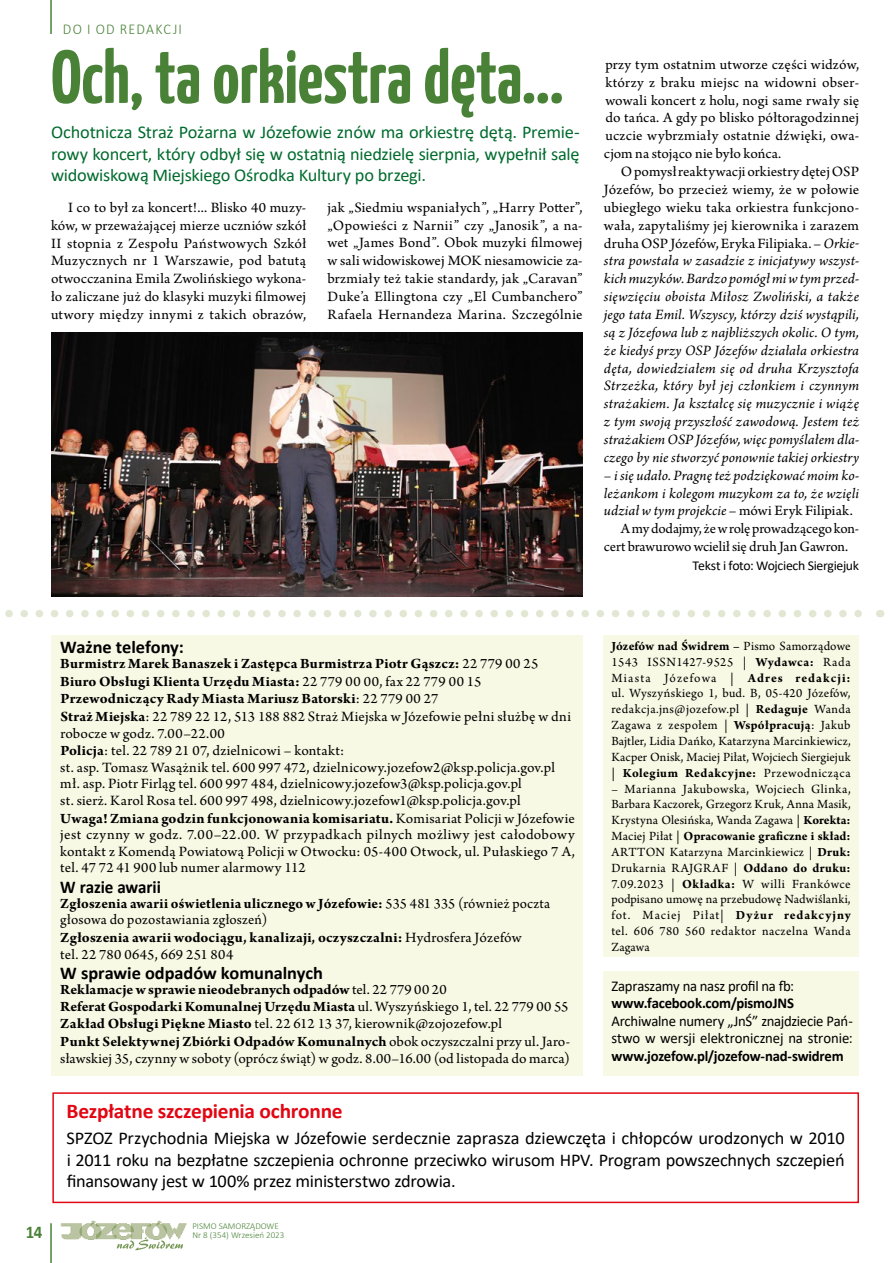
<style>
.page{position:relative;width:893px;height:1263px;background:#fff}
.page>*{position:absolute;margin:0;border:0;box-sizing:border-box;transform-origin:0 0}
.t1{font:700 75px "Yanone Kaffeesatz";letter-spacing:-.005em;color:#498237}
.t2{font:700 21px "Calibri";letter-spacing:-.015em;color:#e30613}
.t3{font:18px/21.6px "Calibri";letter-spacing:-.015em;color:#000;text-align:justify}
.t4{font:18px/21.6px "Calibri";letter-spacing:-.015em;color:#006b2d;text-align:justify}
.t5{font:700 18px "Calibri";letter-spacing:-.005em;color:#000}
.t6{font:700 18px "Calibri";letter-spacing:-.005em;color:#000;scale:.95 1}
.t7{font:700 18px "Calibri";color:#498237;scale:.94 1}
.t8{font:15px/17.9px "Arno Pro";letter-spacing:.015em;color:#000;text-align:justify}
.t9{font:italic 15px/17.9px "Arno Pro";letter-spacing:.005em;color:#000;text-align:justify}
.t10{font:700 15px/17px "Arno Pro";letter-spacing:.015em;color:#000}
.t11{font:15px/17.5px "Calibri";letter-spacing:-.015em;color:#000}
.t12{font:700 15px "Calibri";letter-spacing:-.015em;color:#000}
.t13{font:15px "Arno Pro";letter-spacing:-.01em;color:#000}
.t14{font:15px "Arno Pro";letter-spacing:-.015em;color:#000}
.t15{font:300 15px "Calibri";letter-spacing:.085em;color:#498237;scale:.94 1}
.t16{font:13.5px "Calibri";letter-spacing:-.025em;color:#000}
.t17{font:13.2px/15.9px "Arno Pro";letter-spacing:.02em;color:#000;text-align:justify}
.t18{font:300 9px/9.4px "Calibri";color:#498237}
.s1{font-style:normal}
.s2{font-weight:700}
.s3{font-weight:400}
</style>
<div class="page">
<svg style="left:9px;top:610px;width:853px;height:7px"></svg>
<div style="left:52px;top:1092px;width:807px;height:111px;border:2px solid #e30613"></div>
<img style="left:51px;top:333px;width:532px;height:263px">
<img style="left:61px;top:1220px;width:126px;height:19px">
<svg style="left:117px;top:1237px;width:66px;height:13px"></svg>
<hr style="left:50px;top:1223px;width:2px;height:40px;background:#498237">
<div style="left:604px;top:971px;width:255px;height:105px;background:#f8f9e4"></div>
<div style="left:51px;top:636px;width:532px;height:440px;background:#f8f9e4"></div>
<div style="left:604px;top:636px;width:255px;height:321px;background:#f8f9e4"></div>
<hr style="left:50px;top:0;width:2px;height:34px;background:#498237">
<p class="t15" style="left:63px;top:20px;width:128px">DO I OD REDAKCJI</p>
<h1 class="t1" style="left:51px;top:24px;width:514px">Och, ta orkiestra dęta…</h1>
<p class="t4" style="left:51px;top:121px;width:530px">Ochotnicza Straż Pożarna w Józefowie znów ma orkiestrę dętą. Premie&shy;rowy koncert, który odbył się w ostatnią niedzielę sierpnia, wypełnił salę widowiskową Miejskiego Ośrodka Kultury po brzegi.</p>
<p class="t8" style="left:51px;top:199px;width:257px;text-indent:17px">I co to był za koncert!... Blisko 40 muzy&shy;ków, w przeważającej mierze uczniów szkół II stopnia z Zespołu Państwowych Szkół Muzycznych nr 1 Warszawie, pod batutą otwocczanina Emila Zwolińskiego wykona&shy;ło zaliczane już do klasyki muzyki filmowej utwory między innymi z takich obrazów,</p>
<p class="t8" style="left:327px;top:199px;width:257px">jak „Siedmiu wspaniałych”, „Harry Potter”, „Opowieści z Narnii” czy „Janosik”, a na&shy;wet „James Bond”. Obok muzyki filmowej w sali widowiskowej MOK niesamowicie za&shy;brzmiały też takie standardy, jak „Caravan” Duke’a Ellingtona czy „El Cumbanchero” Rafaela Hernandeza Marina. Szczególnie</p>
<p class="t8" style="left:604px;top:56px;width:257px">przy tym ostatnim utworze części widzów, którzy z braku miejsc na widowni obser&shy;wowali koncert z holu, nogi same rwały się do tańca. A gdy po blisko półtoragodzinnej uczcie wybrzmiały ostatnie dźwięki, owa&shy;cjom na stojąco nie było końca.</p>
<p class="t9" style="left:604px;top:163px;width:257px;text-indent:17px"><span class="s1">O pomysł reaktywacji orkiestry dętej OSP Józefów, bo przecież wiemy, że w połowie ubiegłego wieku taka orkiestra funkcjono&shy;wała, zapytaliśmy jej kierownika i zarazem druha OSP Józefów, Eryka Filipiaka. –</span> Orkie&shy;stra powstała w zasadzie z inicjatywy wszyst&shy;kich muzyków. Bardzo pomógł mi w tym przed&shy;sięwzięciu oboista Miłosz Zwoliński, a także jego tata Emil. Wszyscy, którzy dziś wystąpili, są z Józefowa lub z najbliższych okolic. O tym, że kiedyś przy OSP Józefów działała orkiestra dęta, dowiedziałem się od druha Krzysztofa Strzeżka, który był jej członkiem i czynnym strażakiem. Ja kształcę się muzycznie i wiążę z tym swoją przyszłość zawodową. Jestem też strażakiem OSP Józefów, więc pomyślałem dla&shy;czego by nie stworzyć ponownie takiej orkiestry</p>
<p class="t9" style="left:604px;top:467px;width:257px">– i się udało. Pragnę też podziękować moim ko-</p>
<p class="t9" style="left:604px;top:485px;width:257px">leżankom i kolegom muzykom za to, że wzięli</p>
<p class="t9" style="left:604px;top:503px;width:250px">udział w tym projekcie <span class="s1">– mówi Eryk Filipiak.</span></p>
<p class="t14" style="left:621px;top:520px;width:240px">A my dodajmy, że w rolę prowadzącego kon-</p>
<p class="t13" style="left:604px;top:538px;width:246px">cert brawurowo wcielił się druh Jan Gawron.</p>
<p class="t16" style="left:693px;top:556px;width:168px">Tekst i foto: Wojciech Siergiejuk</p>
<p class="t17" style="left:611px;top:639px;width:241px"><span class="s2">Józefów nad Świdrem –</span> Pismo Samorządowe 1543 ISSN1427-9525 | <span class="s2">Wydawca:</span> Rada Miasta Józefowa | <span class="s2">Adres redakcji: </span>ul. Wyszyńskiego 1, bud. B, 05-420 Józefów, redakcja.jns@jozefow.pl | <span class="s2">Redaguje</span> Wanda Zagawa z zespołem | <span class="s2">Współpracują</span>: Jakub Bajtler, Lidia Dańko, Katarzyna Marcinkiewicz, Kacper Onisk, Maciej Piłat, Wojciech Siergiejuk | <span class="s2">Kolegium Redakcyjne:</span> Przewodnicząca</p>
<p class="t17" style="left:611px;top:781px;width:241px">– Marianna Jakubowska, Wojciech Glinka, Barbara Kaczorek, Grzegorz Kruk, Anna Masik, Krystyna Olesińska, Wanda Zagawa | <span class="s2">Korekta:<br></span>Maciej Piłat | <span class="s2">Opracowanie graficzne i skład:<br></span>ARTTON Katarzyna Marcinkiewicz | <span class="s2">Druk:<br></span>Drukarnia RAJGRAF | <span class="s2">Oddano do druku:<br></span>7.09.2023 | <span class="s2">Okładka:</span> W willi Frankówce podpisano umowę na przebudowę Nadwiślanki, fot. Maciej Piłat| <span class="s2">Dyżur redakcyjny </span>tel. 606 780 560 redaktor naczelna Wanda Zagawa</p>
<p class="t5" style="left:60px;top:634px;width:125px">Ważne telefony:</p>
<p class="t8" style="left:60px;top:655px;width:516px;line-height:17.1px;text-align:left"><span class="s2">Burmistrz Marek Banaszek i Zastępca Burmistrza Piotr Gąszcz:</span> 22 779 00 25<br><span class="s2">Biuro Obsługi Klienta Urzędu Miasta:</span> 22 779 00 00, fax 22 779 00 15<br><span class="s2">Przewodniczący Rady Miasta Mariusz Batorski</span>: 22 779 00 27<br><span class="s2">Straż Miejska</span>: 22 789 22 12, 513 188 882 Straż Miejska w Józefowie pełni służbę w dni robocze w godz. 7.00–22.00<br><span class="s2">Policja</span>: tel. 22 789 21 07, dzielnicowi – kontakt:<br>st. asp. Tomasz Wasążnik tel. 600 997 472, dzielnicowy.jozefow2@ksp.policja.gov.pl mł. asp. Piotr Firląg tel. 600 997 484, dzielnicowy.jozefow3@ksp.policja.gov.pl<br>st. sierż. Karol Rosa tel. 600 997 498, dzielnicowy.jozefow1@ksp.policja.gov.pl<br><span class="s2">Uwaga! Zmiana godzin funkcjonowania komisariatu.</span> Komisariat Policji w Józefowie jest czynny w godz. 7.00–22.00. W przypadkach pilnych możliwy jest całodobowy kontakt z Komendą Powiatową Policji w Otwocku: 05-400 Otwock, ul. Pułaskiego 7 A, tel. 47 72 41 900 lub numer alarmowy 112</p>
<p class="t6" style="left:60px;top:874px;width:107px">W razie awarii</p>
<p class="t10" style="left:60px;top:895px;width:491px">Zgłoszenia awarii oświetlenia ulicznego w Józefowie: <span class="s3">535 481 335 (również poczta głosowa do pozostawiania zgłoszeń)<br></span>Zgłoszenia awarii wodociągu, kanalizaji, oczyszczalni: <span class="s3">Hydrosfera Józefów<br>tel. 22 780 0645, 669 251 804</span></p>
<p class="t5" style="left:60px;top:961px;width:264px">W sprawie odpadów komunalnych</p>
<p class="t8" style="left:60px;top:982px;width:511px;line-height:17.1px;text-align:left"><span class="s2">Reklamacje w sprawie nieodebranych odpadów</span> tel. 22 779 00 20<br><span class="s2">Referat Gospodarki Komunalnej Urzędu Miasta</span> ul. Wyszyńskiego 1, tel. 22 779 00 55<br><span class="s2">Zakład Obsługi Piękne Miasto</span> tel. 22 612 13 37, kierownik@zojozefow.pl<br><span class="s2">Punkt Selektywnej Zbiórki Odpadów Komunalnych</span> obok oczyszczalni przy ul. Jaro&shy;sławskiej 35, czynny w soboty (oprócz świąt) w godz. 8.00–16.00 (od listopada do marca)</p>
<p class="t11" style="left:611px;top:977px;width:184px">Zapraszamy na nasz profil na fb:</p>
<p class="t12" style="left:611px;top:993px;width:184px">www.facebook.com/pismoJNS</p>
<p class="t11" style="left:611px;top:1012px;width:243px">Archiwalne numery „JnŚ” znajdziecie Pań&shy;stwo w wersji elektronicznej na stronie:</p>
<p class="t12" style="left:611px;top:1045px;width:234px">www.jozefow.pl/jozefow-nad-swidrem</p>
<h2 class="t2" style="left:67px;top:1096px;width:278px">Bezpłatne szczepienia ochronne</h2>
<p class="t3" style="left:67px;top:1127px;width:780px">SPZOZ Przychodnia Miejska w Józefowie serdecznie zaprasza dziewczęta i chłopców urodzonych w 2010 i 2011 roku na bezpłatne szczepienia ochronne przeciwko wirusom HPV. Program powszechnych szczepień finansowany jest w 100% przez ministerstwo zdrowia.</p>
<p class="t7" style="left:26px;top:1220px;width:19px">14</p>
<p class="t18" style="left:192px;top:1221px;width:93px">PISMO SAMORZĄDOWE<br>Nr 8 (354) Wrzesień 2023</p>
</div>
